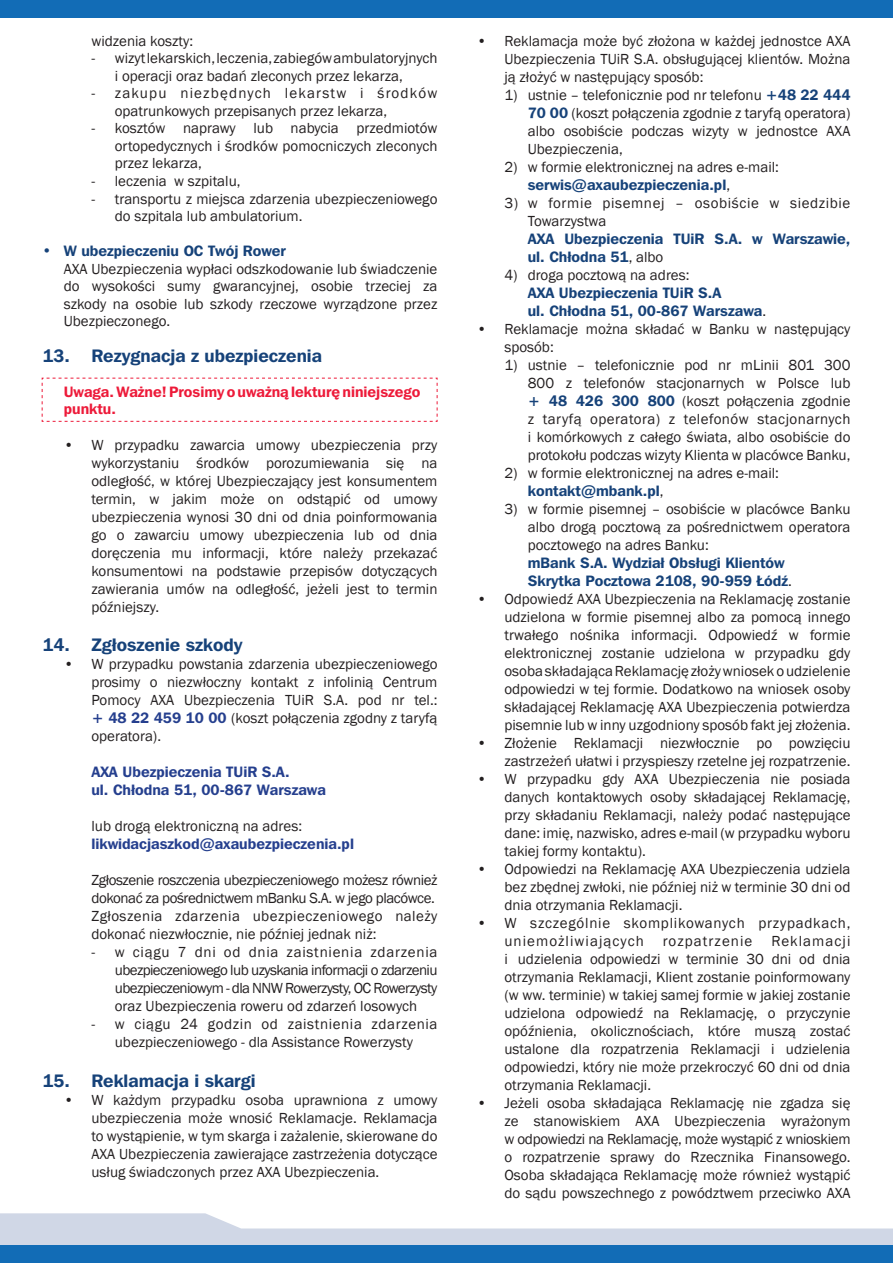
<style>
.page{position:relative;width:893px;height:1263px;background:#fff}
.page>*{position:absolute;margin:0;border:0;box-sizing:border-box;transform-origin:0 0}
.t1{font:600 18px "Franklin Gothic PL";color:#164279}
.t2{font:15px/18px "Franklin Gothic";color:#231f20;text-align:justify}
.t3{font:600 15px/18px "Franklin Gothic PL";color:#164279}
.t4{font:15px/18px "Franklin Gothic";letter-spacing:-.03em;color:#231f20}
.t5{font:600 15px/18px "Franklin Gothic PL";color:#253f8e}
.t6{font:15px/18px "Franklin Gothic";letter-spacing:.05em;color:#231f20}
.t7{font:600 15px/17.5px "Franklin Gothic PL";color:#ed1a39}
.t8{font:15px/18px "Franklin Gothic";letter-spacing:.04em;color:#231f20}
.t9{font:15px "Franklin Gothic";letter-spacing:.07em;color:#231f20}
.s1{font-family:"Franklin Gothic PL";font-weight:600;color:#253f8e}
.s2{font-family:"Franklin Gothic PL";font-weight:600;color:#164279}
.s3{font-family:"Franklin Gothic";font-weight:400;color:#231f20}
</style>
<div class="page">
<svg style="left:0;top:1213px;width:893px;height:33px"></svg>
<div style="left:0;top:0;width:893px;height:17px;background:#126cb6"></div>
<div style="left:0;top:1246px;width:893px;height:17px;background:#126cb6"></div>
<svg style="left:41px;top:377px;width:397px;height:45px"></svg>
<p class="t2" style="left:91px;top:32px;width:103px">widzenia koszty:</p>
<p class="t2" style="left:115px;top:50px;width:324px;line-height:17.5px;text-indent:-23px">- wizytlekarskich,leczenia,zabiegówambulatoryjnych i operacji oraz badań zleconych przez lekarza,</p>
<p class="t2" style="left:115px;top:85px;width:324px;line-height:17.5px;text-indent:-23px">- zakupu niezbędnych lekarstw i środków opatrunkowych przepisanych przez lekarza,</p>
<p class="t2" style="left:115px;top:120px;width:324px;line-height:17.5px;text-indent:-23px">- kosztów naprawy lub nabycia przedmiotów ortopedycznych i środków pomocniczych zleconych przez lekarza,</p>
<p class="t2" style="left:91px;top:172px;width:151px">- leczenia w szpitalu,</p>
<p class="t2" style="left:115px;top:190px;width:324px;line-height:17.5px;text-indent:-23px">- transportu z miejsca zdarzenia ubezpieczeniowego do szpitala lub ambulatorium.</p>
<p class="t3" style="left:43px;top:242px;width:245px">• W ubezpieczeniu OC Twój Rower</p>
<p class="t2" style="left:64px;top:260px;width:375px;line-height:17.5px">AXA Ubezpieczenia wypłaci odszkodowanie lub świadczenie do wysokości sumy gwarancyjnej, osobie trzeciej za szkody na osobie lub szkody rzeczowe wyrządzone przez Ubezpieczonego.</p>
<p class="t1" style="left:43px;top:344px;width:281px">13. Rezygnacja z ubezpieczenia</p>
<p class="t7" style="left:64px;top:382px;width:358px">Uwaga. Ważne! Prosimy o uważną lekturę niniejszego punktu.</p>
<p class="t2" style="left:91px;top:436px;width:348px;text-indent:-28px">• W przypadku zawarcia umowy ubezpieczenia przy wykorzystaniu środków porozumiewania się na odległość, w której Ubezpieczający jest konsumentem termin, w jakim może on odstąpić od umowy ubezpieczenia wynosi 30 dni od dnia poinformowania go o zawarciu umowy ubezpieczenia lub od dnia doręczenia mu informacji, które należy przekazać konsumentowi na podstawie przepisów dotyczących zawierania umów na odległość, jeżeli jest to termin późniejszy.</p>
<p class="t1" style="left:43px;top:634px;width:201px">14. Zgłoszenie szkody</p>
<p class="t2" style="left:91px;top:656px;width:348px;text-indent:-28px">• W przypadku powstania zdarzenia ubezpieczeniowego prosimy o niezwłoczny kontakt z infolinią Centrum Pomocy AXA Ubezpieczenia TUiR S.A. pod nr tel.: <span class="s1">+ 48 22 459 10 00</span> (koszt połączenia zgodny z taryfą operatora).</p>
<p class="t5" style="left:91px;top:763px;width:236px">AXA Ubezpieczenia TUiR S.A.<br>ul. Chłodna 51, 00-867 Warszawa</p>
<p class="t2" style="left:91px;top:818px;width:212px">lub drogą elektroniczną na adres:</p>
<p class="t5" style="left:91px;top:835px;width:264px">likwidacjaszkod@axaubezpieczenia.pl</p>
<p class="t4" style="left:91px;top:872px;width:348px">Zgłoszenie roszczenia ubezpieczeniowego możesz również dokonać za pośrednictwem mBanku S.A. w jego placówce.<br>Zgłoszenia zdarzenia ubezpieczeniowego należy dokonać niezwłocznie, nie później jednak niż:</p>
<p class="t2" style="left:115px;top:944px;width:324px;text-indent:-23px">- w ciągu 7 dni od dnia zaistnienia zdarzenia ubezpieczeniowego lub uzyskania informacji o zdarzeniu ubezpieczeniowym - dla NNW Rowerzysty, OC Rowerzysty oraz Ubezpieczenia roweru od zdarzeń losowych</p>
<p class="t2" style="left:91px;top:1016px;width:348px;text-align:center">- w ciągu 24 godzin od zaistnienia zdarzenia ubezpieczeniowego - dla Assistance Rowerzysty</p>
<p class="t1" style="left:43px;top:1069px;width:215px">15. Reklamacja i skargi</p>
<p class="t2" style="left:91px;top:1091px;width:348px;text-indent:-28px">• W każdym przypadku osoba uprawniona z umowy ubezpieczenia może wnosić Reklamacje. Reklamacja to wystąpienie, w tym skarga i zażalenie, skierowane do AXA Ubezpieczenia zawierające zastrzeżenia dotyczące usług świadczonych przez AXA Ubezpieczenia.</p>
<p class="t2" style="left:504px;top:32px;width:348px;text-indent:-28px">• Reklamacja może być złożona w każdej jednostce AXA Ubezpieczenia TUiR S.A. obsługującej klientów. Można ją złożyć w następujący sposób:</p>
<p class="t2" style="left:528px;top:86px;width:324px;text-indent:-23px">1) ustnie – telefonicznie pod nr telefonu <span class="s2">+48 22 444<br>70 00</span> (koszt połączenia zgodnie z taryfą operatora) albo osobiście podczas wizyty w jednostce AXA Ubezpieczenia,</p>
<p class="t2" style="left:504px;top:158px;width:276px">2) w formie elektronicznej na adres e-mail:</p>
<p class="t3" style="left:528px;top:175px;width:204px">serwis@axaubezpieczenia.pl<span class="s3">,</span></p>
<p class="t8" style="left:528px;top:194px;width:324px;text-indent:-23px">3) w formie pisemnej – osobiście w siedzibie<br>Towarzystwa</p>
<p class="t3" style="left:528px;top:229px;width:324px">AXA Ubezpieczenia TUiR S.A. w Warszawie, ul. Chłodna 51<span class="s3">, albo</span></p>
<p class="t2" style="left:504px;top:266px;width:187px">4) droga pocztową na adres:</p>
<p class="t3" style="left:528px;top:283px;width:240px">AXA Ubezpieczenia TUiR S.A<br>ul. Chłodna 51, 00-867 Warszawa<span class="s3">.</span></p>
<p class="t2" style="left:504px;top:320px;width:348px;text-indent:-28px">• Reklamacje można składać w Banku w następujący sposób:</p>
<p class="t2" style="left:528px;top:356px;width:324px;text-indent:-23px">1) ustnie – telefonicznie pod nr mLinii 801 300<br>800 z telefonów stacjonarnych w Polsce lub <span class="s2">+ 48 426 300 800</span> (koszt połączenia zgodnie z taryfą operatora) z telefonów stacjonarnych i komórkowych z całego świata, albo osobiście do protokołu podczas wizyty Klienta w placówce Banku,</p>
<p class="t2" style="left:504px;top:464px;width:276px">2) w formie elektronicznej na adres e-mail:</p>
<p class="t3" style="left:528px;top:481px;width:137px">kontakt@mbank.pl<span class="s3">,</span></p>
<p class="t2" style="left:528px;top:500px;width:324px;text-indent:-23px">3) w formie pisemnej – osobiście w placówce Banku albo drogą pocztową za pośrednictwem operatora pocztowego na adres Banku:</p>
<p class="t3" style="left:528px;top:553px;width:266px">mBank S.A. Wydział Obsługi Klientów<br>Skrytka Pocztowa 2108, 90-959 Łódź<span class="s3">.</span></p>
<p class="t2" style="left:504px;top:590px;width:348px;text-indent:-28px">• Odpowiedź AXA Ubezpieczenia na Reklamację zostanie udzielona w formie pisemnej albo za pomocą innego trwałego nośnika informacji. Odpowiedź w formie elektronicznej zostanie udzielona w przypadku gdy osobaskładającaReklamacjęzłożywniosekoudzielenie odpowiedzi w tej formie. Dodatkowo na wniosek osoby składającej Reklamację AXA Ubezpieczenia potwierdza pisemnie lub w inny uzgodniony sposób fakt jej złożenia.</p>
<p class="t2" style="left:477px;top:734px;width:375px;text-align:right">• Złożenie Reklamacji niezwłocznie po powzięciu zastrzeżeń ułatwi i przyspieszy rzetelne jej rozpatrzenie.</p>
<p class="t2" style="left:504px;top:770px;width:348px;text-indent:-28px">• W przypadku gdy AXA Ubezpieczenia nie posiada danych kontaktowych osoby składającej Reklamację, przy składaniu Reklamacji, należy podać następujące dane: imię, nazwisko, adres e-mail (w przypadku wyboru takiej formy kontaktu).</p>
<p class="t2" style="left:504px;top:860px;width:348px;text-indent:-28px">• Odpowiedzi na Reklamację AXA Ubezpieczenia udziela bez zbędnej zwłoki, nie później niż w terminie 30 dni od dnia otrzymania Reklamacji.</p>
<p class="t6" style="left:504px;top:914px;width:348px;text-indent:-28px">• W szczególnie skomplikowanych przypadkach, uniemożliwiających</p>
<p class="t2" style="left:504px;top:932px;width:348px;text-indent:267px">Reklamacji i udzielenia odpowiedzi w terminie 30 dni od dnia otrzymania Reklamacji, Klient zostanie poinformowany (w ww. terminie) w takiej samej formie w jakiej zostanie udzielona odpowiedź na Reklamację, o przyczynie opóźnienia, okolicznościach, które muszą zostać ustalone dla rozpatrzenia Reklamacji i udzielenia odpowiedzi, który nie może przekroczyć 60 dni od dnia otrzymania Reklamacji.</p>
<p class="t2" style="left:504px;top:1094px;width:348px;text-indent:-28px">• Jeżeli osoba składająca Reklamację nie zgadza się ze stanowiskiem AXA Ubezpieczenia wyrażonym w odpowiedzi na Reklamację, może wystąpić z wnioskiem o rozpatrzenie sprawy do Rzecznika Finansowego.<br>Osoba składająca Reklamację może również wystąpić do sądu powszechnego z powództwem przeciwko AXA</p>
<p class="t9" style="left:663px;top:931px;width:91px">rozpatrzenie</p>
</div>
